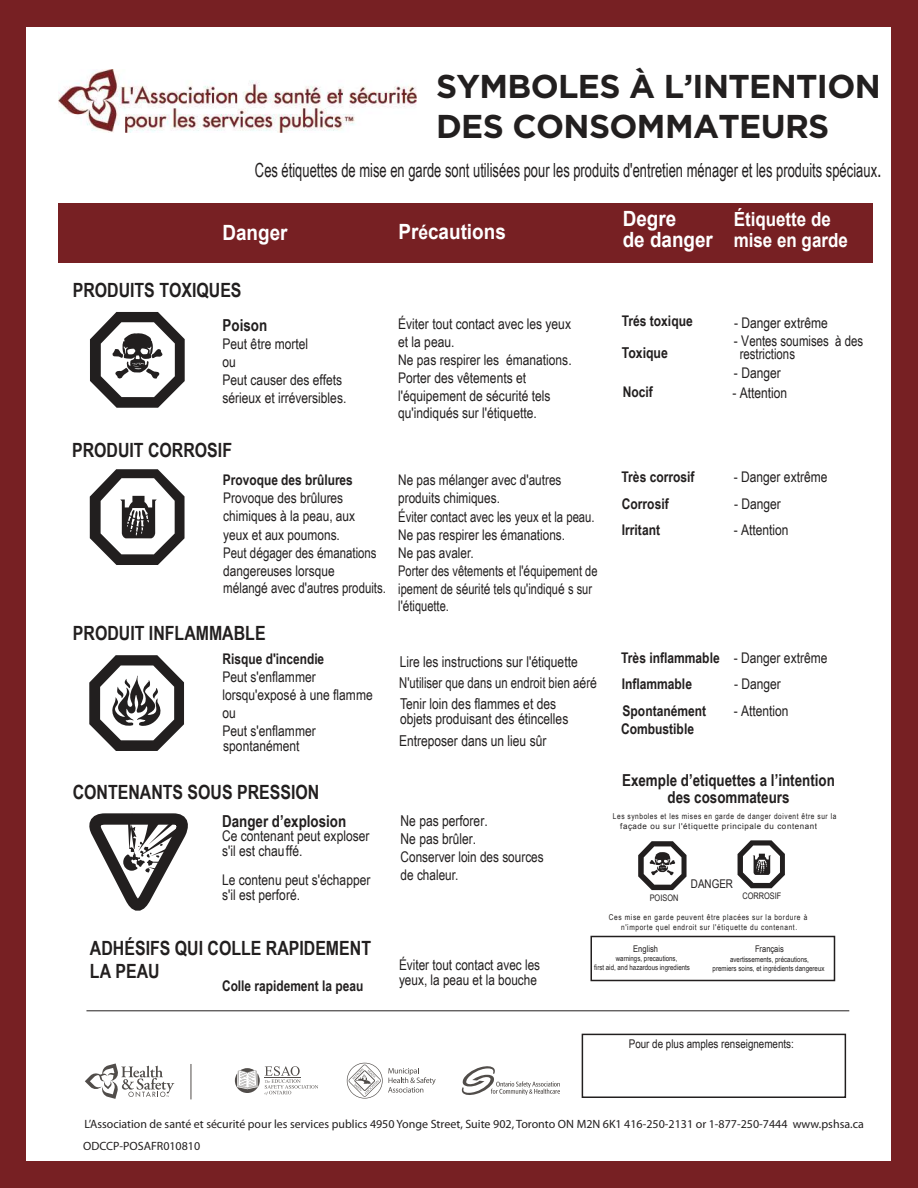
<style>
.page{position:relative;width:918px;height:1188px;background:#772023}
.page>*{position:absolute;margin:0;border:0;box-sizing:border-box;transform-origin:0 0}
.t1{font:700 33px/39.6px "Gotham";letter-spacing:-.02em;color:#221f1f}
.t2{font:700 21px/21px "Arial";color:#fff;scale:.9 1}
.t3{font:700 19.65px/23.5px "Arial Narrow";color:#221f1f}
.t4{font:19.5px "Arial Narrow";color:#221f1f;scale:.81 1}
.t5{font:700 19.5px/21px "Arial";color:#fff;scale:.87 1}
.t6{font:700 16.5px/16.5px "Arial Narrow";color:#221f1f;text-align:center}
.t7{font:15px/18.1px "Arial Narrow";color:#221f1f}
.t8{font:15px "Arial Narrow";color:#221f1f;scale:.92 1}
.t9{font:700 15px "Arial Narrow";color:#221f1f}
.t10{font:14.7px/18px "Arial Narrow";color:#221f1f}
.t11{font:700 14.7px/18px "Arial Narrow";color:#221f1f}
.t12{font:14.7px "Arial Narrow";color:#221f1f;scale:.95 1}
.t13{font:12px "Myriad Pro";color:#221f1f}
.t14{font:12px "Arial Narrow";color:#221f1f}
.t15{font:9.15px "Arial Narrow";color:#221f1f}
.t16{font:9px "Arial Narrow";color:#221f1f}
.t17{font:8.1px/9.8px "Arial Narrow";letter-spacing:.075em;color:#221f1f;text-align:center}
.t18{font:8.1px "Arial";letter-spacing:.07em;color:#221f1f}
.t19{font:7.5px/9px "Arial Narrow";color:#221f1f}
.s1{font-size:24px}
.s2{font-size:19.5px}
.s3{font-size:15px}
.s4{font-size:14.7px}
</style>
<div class="page">
<div style="left:27px;top:27px;width:864px;height:1134px;background:#fff"></div>
<div style="left:582px;top:1034px;width:264px;height:64px;border:1px solid #221f1f"></div>
<hr style="left:191px;top:1064px;width:1px;height:35px;background:#514d4a">
<svg style="left:85px;top:1063px;width:89px;height:36px"></svg>
<svg style="left:462px;top:1066px;width:98px;height:29px"></svg>
<svg style="left:235px;top:1066px;width:83px;height:29px"></svg>
<svg style="left:347px;top:1063px;width:89px;height:36px"></svg>
<div style="left:58px;top:203px;width:814px;height:60px;background:#772023"></div>
<hr style="left:86px;top:1010px;width:763px;height:1px;background:#221f1f">
<div style="left:590px;top:936px;width:245px;height:45px;border:2px solid #221f1f"></div>
<img style="left:59px;top:69px;width:358px;height:64px">
<svg style="left:90px;top:312px;width:95px;height:96px"></svg>
<svg style="left:638px;top:841px;width:49px;height:49px"></svg>
<svg style="left:90px;top:469px;width:95px;height:96px"></svg>
<svg style="left:89px;top:655px;width:95px;height:96px"></svg>
<svg style="left:89px;top:813px;width:99px;height:98px"></svg>
<svg style="left:738px;top:840px;width:47px;height:48px"></svg>
<h1 class="t1" style="left:436px;top:67px;width:446px">SYMBOLES À L’INTENTION<br>DES CONSOMMATEURS</h1>
<h3 class="t4" style="left:255px;top:163px;width:775px">Ces étiquettes de mise en garde sont utilisées pour les produits d'entretien ménager et les produits spéciaux<span class="s1">.</span></h3>
<h2 class="t2" style="left:223px;top:224px;width:74px">Danger</h2>
<h3 class="t3" style="left:73px;top:280px;width:170px">PRODUITS TOXIQUES</h3>
<p class="t6" style="left:223px;top:318px;width:46px">Poison</p>
<p class="t10" style="left:222px;top:336px;width:125px">Peut être mortel<br>ou<br>Peut causer des effets sérieux et irréversibles.</p>
<h3 class="t3" style="left:72px;top:440px;width:161px">PRODUIT CORROSIF</h3>
<p class="t11" style="left:223px;top:472px;width:131px">Provoque des brûlures</p>
<p class="t10" style="left:223px;top:490px;width:164px">Provoque des brûlures chimiques à la peau, aux<br>yeux et aux poumons.<br>Peut dégager des émanations dangereuses lorsque<br>mélangé avec d'autres produits.</p>
<h3 class="t3" style="left:73px;top:623px;width:194px">PRODUIT INFLAMMABLE</h3>
<p class="t11" style="left:223px;top:651px;width:103px">Risque d'incendie</p>
<p class="t10" style="left:222px;top:669px;width:152px">Peut s'enflammer lorsqu'exposé à une flamme ou<br>Peut s'enflammer</p>
<p class="t10" style="left:223px;top:738px;width:78px">spontanément</p>
<h3 class="t3" style="left:73px;top:783px;width:248px">CONTENANTS SOUS PRESSION</h3>
<p class="t6" style="left:222px;top:814px;width:126px">Danger d’explosion</p>
<p class="t10" style="left:222px;top:830px;width:149px;line-height:15px">Ce contenant peut exploser s'il est chauffé.</p>
<p class="t10" style="left:222px;top:874px;width:150px;line-height:15px">Le contenu peut s'échapper s'il est perforé.</p>
<h3 class="t3" style="left:90px;top:938px;width:283px">ADHÉSIFS QUI COLLE RAPIDEMENT<br>LA PEAU</h3>
<p class="t11" style="left:222px;top:978px;width:143px">Colle rapidement la peau</p>
<h2 class="t2" style="left:398px;top:223px;width:121px">Pr<span class="s2">é</span>cautions</h2>
<h2 class="t2" style="left:623px;top:210px;width:102px">Degre<br>de danger</h2>
<h3 class="t5" style="left:734px;top:211px;width:133px">Étiquette de mise en garde</h3>
<p class="t10" style="left:398px;top:316px;width:175px">Éviter tout contact avec les yeux et la peau.<br>Ne pas respirer les émanations.<br>Porter des vêtements et l'équipement de sécurité tels qu'indiqués sur l'étiquette.</p>
<p class="t11" style="left:622px;top:313px;width:73px">Trés toxique</p>
<p class="t10" style="left:734px;top:315px;width:95px"><span class="s3">-</span> Danger extrême</p>
<p class="t10" style="left:734px;top:333px;width:131px"><span class="s3">-</span> Ventes soumises à des</p>
<p class="t9" style="left:622px;top:347px;width:48px">Toxique</p>
<p class="t12" style="left:740px;top:349px;width:60px">restrictions</p>
<p class="t10" style="left:734px;top:366px;width:48px"><span class="s3">-</span> Danger</p>
<p class="t11" style="left:623px;top:384px;width:32px">Nocif</p>
<p class="t10" style="left:732px;top:385px;width:56px"><span class="s3">-</span> Attention</p>
<p class="t10" style="left:398px;top:472px;width:201px">Ne pas mélanger avec d'autres produits chimiques.<br>Éviter contact avec les yeux et la peau.<br>Ne pas respirer les émanations.<br>Ne pas avaler.<br>Porter des vêtements et l'équipement de ipement de séurité tels qu'indiqué s sur l'étiquette.</p>
<p class="t11" style="left:622px;top:470px;width:75px">Très corrosif</p>
<p class="t10" style="left:734px;top:470px;width:95px">- Danger extrême</p>
<p class="t11" style="left:622px;top:496px;width:48px">Corrosif</p>
<p class="t10" style="left:734px;top:496px;width:48px">- Danger</p>
<p class="t11" style="left:622px;top:522px;width:40px">Irritant</p>
<p class="t10" style="left:734px;top:522px;width:56px">- Attention</p>
<p class="t7" style="left:400px;top:654px;width:180px">Lire les instructions sur l'étiquette</p>
<p class="t8" style="left:399px;top:677px;width:216px">N'utiliser que dans un endroit bien aéré</p>
<p class="t7" style="left:400px;top:698px;width:170px;line-height:15px">Tenir loin des flammes et des objets produisant des étincelles</p>
<p class="t7" style="left:399px;top:733px;width:149px">Entreposer dans un lieu sûr</p>
<p class="t7" style="left:401px;top:813px;width:89px">Ne pas perforer.<br>Ne pas br<span class="s4">û</span>ler.</p>
<p class="t10" style="left:401px;top:849px;width:145px">Conserver loin des sources de chaleur.</p>
<p class="t11" style="left:621px;top:651px;width:100px">Très inflammable</p>
<p class="t11" style="left:622px;top:676px;width:72px">Inflammable</p>
<p class="t11" style="left:621px;top:703px;width:87px">Spontanément<br>Combustible</p>
<p class="t10" style="left:734px;top:650px;width:95px">- Danger extrême</p>
<p class="t10" style="left:734px;top:703px;width:56px">- Attention</p>
<p class="t10" style="left:734px;top:676px;width:48px">- Danger</p>
<p class="t6" style="left:622px;top:774px;width:214px">Exemple d’etiquettes a l’intention des cosommateurs</p>
<p class="t17" style="left:613px;top:812px;width:225px">Les synboles et les mises en garde de danger doivent être sur la</p>
<p class="t18" style="left:620px;top:823px;width:198px">façade ou sur l'étiquette principale du contenant</p>
<p class="t16" style="left:650px;top:895px;width:30px">POISON</p>
<p class="t14" style="left:691px;top:879px;width:44px">DANGER</p>
<p class="t16" style="left:742px;top:893px;width:40px">CORROSIF</p>
<p class="t17" style="left:609px;top:913px;width:200px">Ces mise en garde peuvent être placées sur la bordure à n'importe quel endroit sur l'étiquette du contenant.</p>
<p class="t10" style="left:399px;top:959px;width:143px;line-height:15px">Éviter tout contact avec les yeux, la peau et la bouche</p>
<p class="t15" style="left:633px;top:946px;width:26px">English</p>
<p class="t19" style="left:594px;top:955px;width:97px;text-indent:22px">warnings, precautions,<br>first aid, and hazardous ingredients</p>
<p class="t15" style="left:755px;top:946px;width:30px">Français</p>
<p class="t19" style="left:713px;top:955px;width:113px;text-align:center">avertissements, précautions,<br>premiers soins, et ingrédients dangereux</p>
<p class="t14" style="left:629px;top:1039px;width:167px">Pour de plus amples renseignements:</p>
<p class="t13" style="left:84px;top:1120px;width:781px">L’Association de santé et sécurité pour les services publics 4950 Yonge Street, Suite 902, Toronto ON M2N 6K1 416-250-2131 or 1-877-250-7444 www.pshsa.ca</p>
<p class="t13" style="left:83px;top:1141px;width:118px">ODCCP-POSAFR010810</p>
</div>
